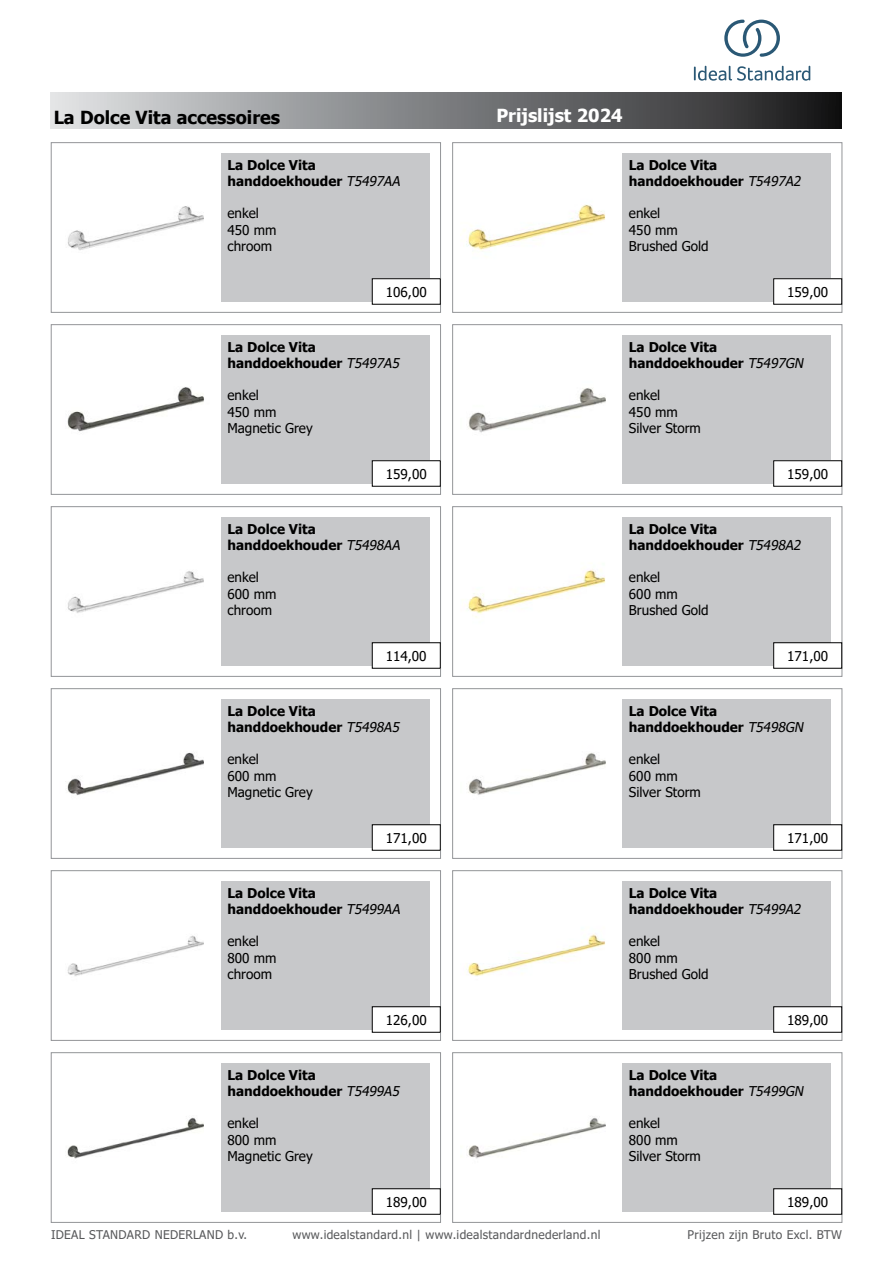
<style>
.page{position:relative;width:893px;height:1263px;background:#fff}
.page>*{position:absolute;margin:0;border:0;box-sizing:border-box;transform-origin:0 0}
.t1{font:700 18px "Tahoma";color:#000}
.t2{font:700 18px "Tahoma";color:#fff}
.t3{font:700 13.5px/16.2px "Tahoma";color:#000}
.t4{font:13.5px/16.2px "Tahoma";color:#000}
.t5{font:12px "Tahoma";letter-spacing:.025em;color:#58595b}
.s1{font-weight:400;font-style:italic}
</style>
<div class="page">
<div style="left:51px;top:92px;width:791px;height:37px;background:linear-gradient(to right,#dee1e3,#1a1a1b)"></div>
<div style="left:51px;top:324px;width:390px;height:171px;border:1px solid #939598"></div>
<img style="left:67px;top:387px;width:137px;height:45px">
<div style="left:221px;top:335px;width:209px;height:149px;background:#c7c8ca"></div>
<div style="left:452px;top:142px;width:390px;height:171px;border:1px solid #939598"></div>
<img style="left:463px;top:204px;width:143px;height:47px">
<div style="left:622px;top:153px;width:209px;height:149px;background:#c7c8ca"></div>
<div style="left:51px;top:142px;width:390px;height:171px;border:1px solid #939598"></div>
<div style="left:452px;top:324px;width:390px;height:171px;border:1px solid #939598"></div>
<img style="left:468px;top:388px;width:138px;height:45px">
<div style="left:622px;top:335px;width:209px;height:149px;background:#c7c8ca"></div>
<img style="left:67px;top:206px;width:137px;height:44px">
<div style="left:221px;top:153px;width:209px;height:149px;background:#c7c8ca"></div>
<div style="left:51px;top:688px;width:390px;height:170px;border:1px solid #939598"></div>
<img style="left:65px;top:752px;width:139px;height:44px">
<div style="left:221px;top:699px;width:209px;height:149px;background:#c7c8ca"></div>
<div style="left:452px;top:506px;width:390px;height:170px;border:1px solid #939598"></div>
<img style="left:468px;top:569px;width:138px;height:49px">
<div style="left:622px;top:517px;width:209px;height:149px;background:#c7c8ca"></div>
<div style="left:51px;top:506px;width:390px;height:170px;border:1px solid #939598"></div>
<div style="left:452px;top:688px;width:390px;height:170px;border:1px solid #939598"></div>
<img style="left:468px;top:753px;width:138px;height:42px">
<div style="left:622px;top:699px;width:209px;height:149px;background:#c7c8ca"></div>
<img style="left:67px;top:571px;width:137px;height:42px">
<div style="left:221px;top:517px;width:209px;height:149px;background:#c7c8ca"></div>
<div style="left:51px;top:1052px;width:390px;height:170px;border:1px solid #939598"></div>
<img style="left:67px;top:1117px;width:137px;height:42px">
<div style="left:221px;top:1063px;width:209px;height:149px;background:#c7c8ca"></div>
<div style="left:452px;top:870px;width:390px;height:170px;border:1px solid #939598"></div>
<img style="left:468px;top:934px;width:138px;height:42px">
<div style="left:622px;top:881px;width:209px;height:149px;background:#c7c8ca"></div>
<div style="left:51px;top:870px;width:390px;height:170px;border:1px solid #939598"></div>
<div style="left:452px;top:1052px;width:390px;height:170px;border:1px solid #939598"></div>
<img style="left:468px;top:1117px;width:138px;height:42px">
<div style="left:622px;top:1063px;width:209px;height:149px;background:#c7c8ca"></div>
<img style="left:67px;top:935px;width:137px;height:41px">
<div style="left:221px;top:881px;width:209px;height:149px;background:#c7c8ca"></div>
<div style="left:774px;top:461px;width:68px;height:25px;background:#fff"></div>
<div style="left:773px;top:460px;width:69px;height:26px;border:1px solid #000"></div>
<div style="left:372px;top:279px;width:68px;height:25px;background:#fff"></div>
<div style="left:774px;top:279px;width:68px;height:25px;background:#fff"></div>
<div style="left:372px;top:461px;width:68px;height:25px;background:#fff"></div>
<div style="left:372px;top:460px;width:68px;height:26px;border:1px solid #000"></div>
<div style="left:774px;top:825px;width:68px;height:25px;background:#fff"></div>
<div style="left:773px;top:824px;width:69px;height:26px;border:1px solid #000"></div>
<div style="left:372px;top:643px;width:68px;height:25px;background:#fff"></div>
<div style="left:372px;top:642px;width:68px;height:26px;border:1px solid #000"></div>
<div style="left:774px;top:643px;width:68px;height:25px;background:#fff"></div>
<div style="left:773px;top:642px;width:69px;height:26px;border:1px solid #000"></div>
<div style="left:372px;top:825px;width:68px;height:25px;background:#fff"></div>
<div style="left:372px;top:824px;width:68px;height:26px;border:1px solid #000"></div>
<div style="left:774px;top:1189px;width:68px;height:25px;background:#fff"></div>
<div style="left:773px;top:1188px;width:69px;height:26px;border:1px solid #000"></div>
<div style="left:372px;top:1007px;width:68px;height:25px;background:#fff"></div>
<div style="left:372px;top:1006px;width:68px;height:26px;border:1px solid #000"></div>
<div style="left:774px;top:1007px;width:68px;height:25px;background:#fff"></div>
<div style="left:773px;top:1006px;width:69px;height:26px;border:1px solid #000"></div>
<div style="left:372px;top:1189px;width:68px;height:25px;background:#fff"></div>
<div style="left:372px;top:1188px;width:68px;height:26px;border:1px solid #000"></div>
<svg style="left:694px;top:66px;width:116px;height:15px"></svg>
<svg style="left:724px;top:20px;width:56px;height:37px"></svg>
<h1 class="t1" style="left:54px;top:105px;width:228px">La Dolce Vita accessoires</h1>
<p class="t3" style="left:227px;top:157px;width:177px">La Dolce Vita handdoekhouder <span class="s1">T5497AA</span></p>
<p class="t4" style="left:227px;top:206px;width:51px">enkel<br>450 mm chroom</p>
<h1 class="t2" style="left:496px;top:103px;width:128px">Prijslijst 2024</h1>
<p class="t3" style="left:629px;top:157px;width:177px">La Dolce Vita handdoekhouder <span class="s1">T5497A2</span></p>
<p class="t4" style="left:629px;top:206px;width:81px">enkel<br>450 mm<br>Brushed Gold</p>
<p class="t4" style="left:386px;top:284px;width:42px">106,00</p>
<p class="t4" style="left:787px;top:284px;width:42px">159,00</p>
<p class="t3" style="left:227px;top:339px;width:177px">La Dolce Vita handdoekhouder <span class="s1">T5497A5</span></p>
<p class="t4" style="left:227px;top:388px;width:87px">enkel<br>450 mm<br>Magnetic Grey</p>
<p class="t4" style="left:386px;top:466px;width:42px">159,00</p>
<p class="t3" style="left:227px;top:521px;width:177px">La Dolce Vita handdoekhouder <span class="s1">T5498AA</span></p>
<p class="t4" style="left:227px;top:570px;width:51px">enkel<br>600 mm chroom</p>
<p class="t3" style="left:629px;top:339px;width:179px">La Dolce Vita handdoekhouder <span class="s1">T5497GN</span></p>
<p class="t4" style="left:629px;top:388px;width:74px">enkel<br>450 mm<br>Silver Storm</p>
<p class="t4" style="left:787px;top:466px;width:42px">159,00</p>
<p class="t3" style="left:629px;top:521px;width:177px">La Dolce Vita handdoekhouder <span class="s1">T5498A2</span></p>
<p class="t4" style="left:629px;top:570px;width:81px">enkel<br>600 mm<br>Brushed Gold</p>
<p class="t4" style="left:386px;top:648px;width:42px">114,00</p>
<p class="t4" style="left:787px;top:648px;width:42px">171,00</p>
<p class="t3" style="left:227px;top:703px;width:177px">La Dolce Vita handdoekhouder <span class="s1">T5498A5</span></p>
<p class="t4" style="left:227px;top:752px;width:87px">enkel<br>600 mm<br>Magnetic Grey</p>
<p class="t4" style="left:386px;top:830px;width:42px">171,00</p>
<p class="t3" style="left:227px;top:885px;width:177px">La Dolce Vita handdoekhouder <span class="s1">T5499AA</span></p>
<p class="t4" style="left:227px;top:934px;width:51px">enkel<br>800 mm chroom</p>
<p class="t3" style="left:629px;top:703px;width:179px">La Dolce Vita handdoekhouder <span class="s1">T5498GN</span></p>
<p class="t4" style="left:629px;top:752px;width:74px">enkel<br>600 mm<br>Silver Storm</p>
<p class="t4" style="left:787px;top:830px;width:42px">171,00</p>
<p class="t3" style="left:629px;top:885px;width:177px">La Dolce Vita handdoekhouder <span class="s1">T5499A2</span></p>
<p class="t4" style="left:629px;top:934px;width:81px">enkel<br>800 mm<br>Brushed Gold</p>
<p class="t4" style="left:386px;top:1012px;width:42px">126,00</p>
<p class="t4" style="left:787px;top:1012px;width:42px">189,00</p>
<p class="t3" style="left:227px;top:1067px;width:177px">La Dolce Vita handdoekhouder <span class="s1">T5499A5</span></p>
<p class="t4" style="left:227px;top:1116px;width:87px">enkel<br>800 mm<br>Magnetic Grey</p>
<p class="t3" style="left:629px;top:1067px;width:179px">La Dolce Vita handdoekhouder <span class="s1">T5499GN</span></p>
<p class="t4" style="left:629px;top:1116px;width:74px">enkel<br>800 mm<br>Silver Storm</p>
<p class="t4" style="left:386px;top:1194px;width:42px">189,00</p>
<p class="t4" style="left:787px;top:1194px;width:42px">189,00</p>
<p class="t5" style="left:51px;top:1227px;width:198px">IDEAL STANDARD NEDERLAND b.v.</p>
<p class="t5" style="left:292px;top:1227px;width:309px">www.idealstandard.nl | www.idealstandardnederland.nl</p>
<p class="t5" style="left:688px;top:1227px;width:156px">Prijzen zijn Bruto Excl. BTW</p>
</div>
